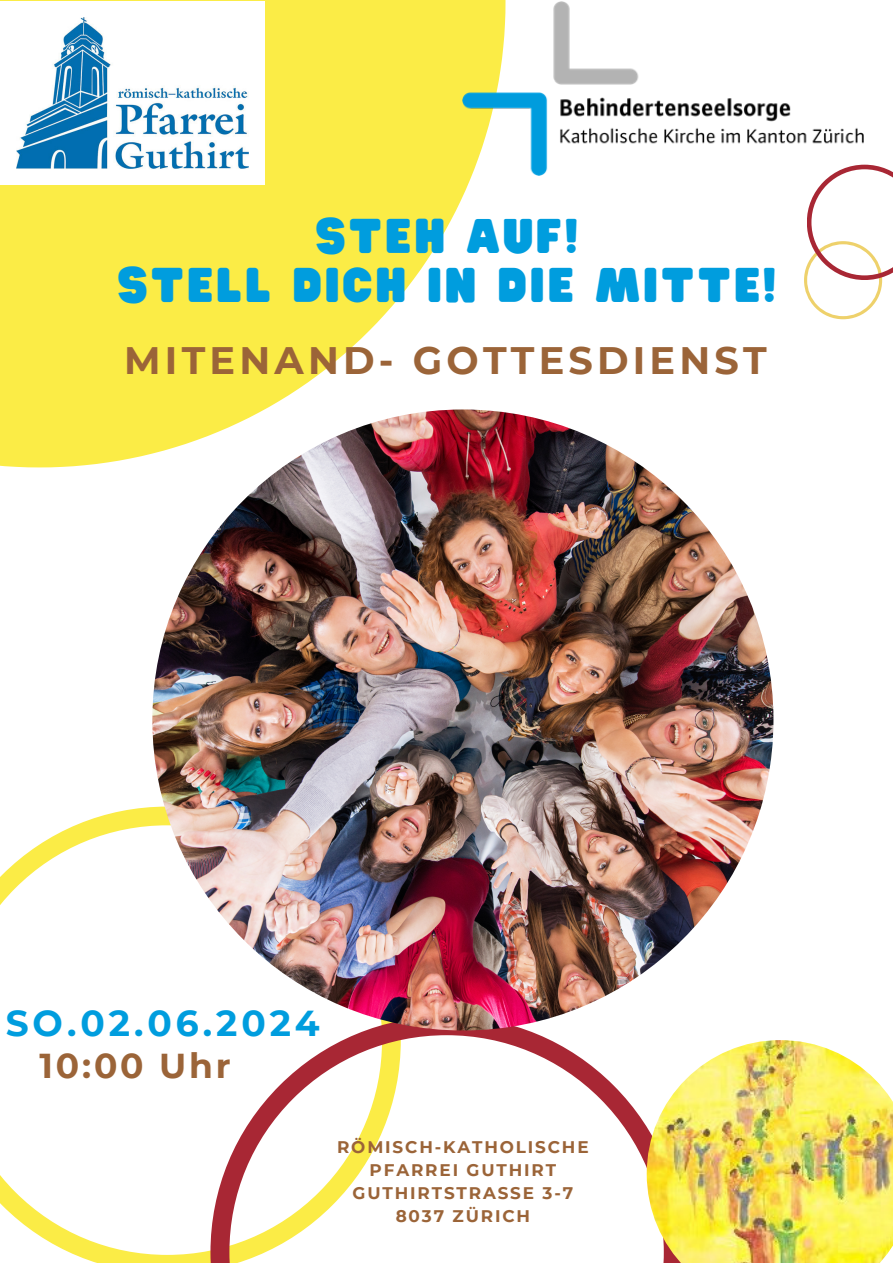
<style>
.page{position:relative;width:893px;height:1263px;background:#fff}
.page>*{position:absolute;margin:0;border:0;box-sizing:border-box;transform-origin:0 0}
.t1{font:42.75px/48.9px "Hitand Run";letter-spacing:.085em;color:#009dde;text-align:center}
.t2{font:700 38.25px "Montserrat";letter-spacing:.11em;color:#9b6438}
.t3{font:700 36px "Montserrat";letter-spacing:.11em;color:#009dde}
.t4{font:700 34.5px "Montserrat";letter-spacing:.085em;color:#9b6438}
.t5{font:700 16.8px/23.1px "Montserrat";letter-spacing:.11em;color:#9b6438;text-align:center}
</style>
<div class="page">
<svg style="left:0;top:0;width:505px;height:467px;fill:#fbec46"></svg>
<svg style="left:0;top:806px;width:369px;height:457px"></svg>
<svg style="left:210px;top:1016px;width:436px;height:247px"></svg>
<img style="left:152px;top:409px;width:621px;height:621px;border-radius:50%">
<img style="left:646px;top:1040px;width:247px;height:223px">
<svg style="left:804px;top:165px;width:89px;height:154px"></svg>
<img style="left:463px;top:1px;width:401px;height:176px">
<img style="left:0;top:1px;width:264px;height:184px">
<h1 class="t1" style="left:118px;top:213px;width:659px">STEH AUF!<br>STELL DICH IN DIE MITTE!</h1>
<h2 class="t2" style="left:124px;top:337px;width:644px">MITENAND- GOTTESDIENST</h2>
<h3 class="t3" style="left:6px;top:1001px;width:315px">SO.02.06.2024</h3>
<p class="t4" style="left:39px;top:1044px;width:193px">10:00 Uhr</p>
<p class="t5" style="left:337px;top:1135px;width:253px">RÖMISCH-KATHOLISCHE<br>PFARREI GUTHIRT</p>
<p class="t5" style="left:352px;top:1181px;width:222px">GUTHIRTSTRASSE 3-7</p>
<p class="t5" style="left:396px;top:1204px;width:136px">8037 ZÜRICH</p>
</div>
